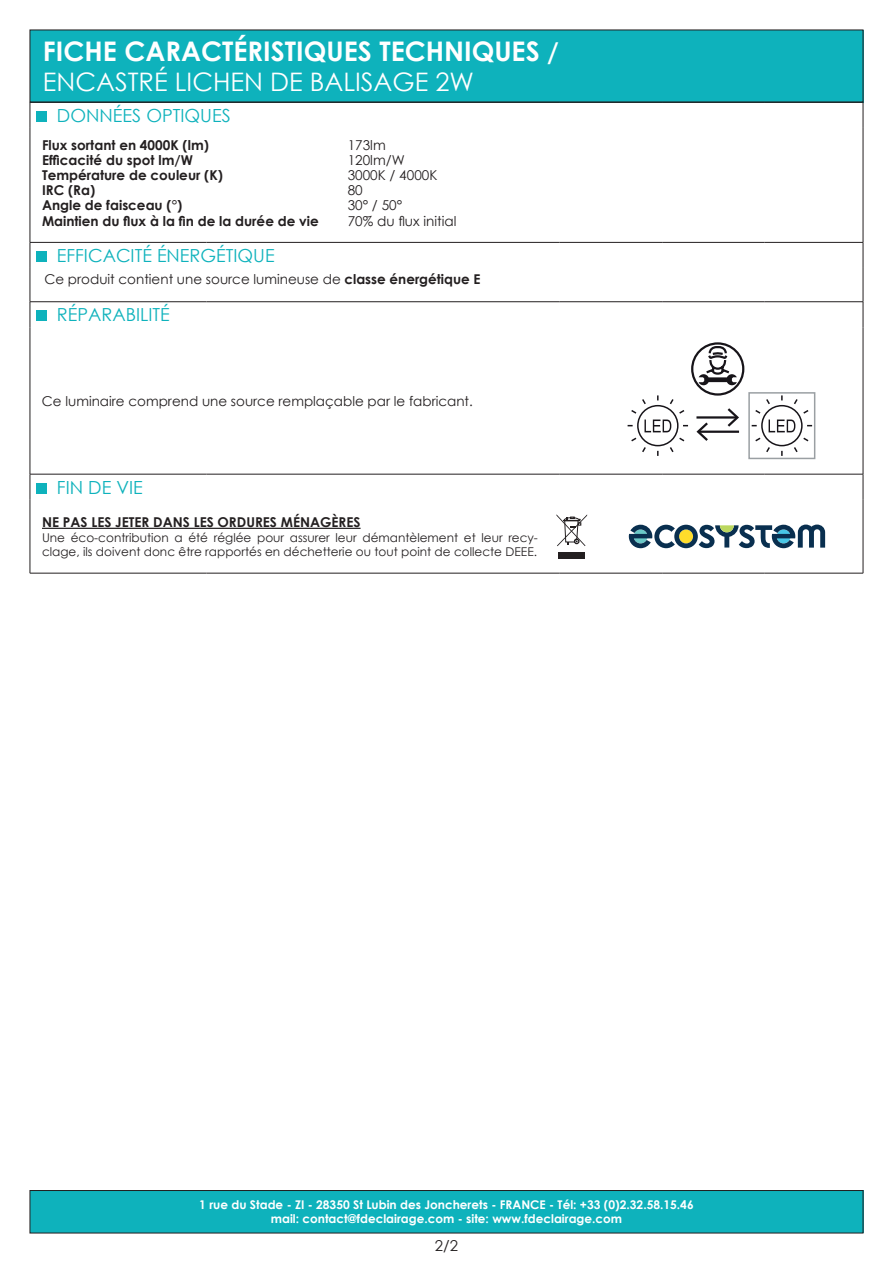
<style>
.page{position:relative;width:893px;height:1263px;background:#fff}
.page>*{position:absolute;margin:0;border:0;box-sizing:border-box;transform-origin:0 0}
.t1{font:700 27px "Century Gothic";color:#fff}
.t2{font:25.5px "Century Gothic";color:#fff}
.t3{font:18.15px "Century Gothic";color:#0eb2bc}
.t4{font:18px "Century Gothic";color:#0eb2bc}
.t5{font:15px "Century Gothic";color:#231f20}
.t6{font:700 13.5px "Century Gothic";color:#231f20}
.t7{font:13.5px "Century Gothic";color:#231f20}
.t8{font:12px/14.4px "Century Gothic";color:#231f20}
.t9{font:700 12px "Century Gothic";color:#fff}
.s1{font-size:25.5px}
.s2{font-weight:700}
</style>
<div class="page">
<div style="left:30px;top:30px;width:833px;height:72px;background:#0eb2bc"></div>
<hr style="left:30px;top:102px;width:177px;height:1px;background:#231f20">
<svg style="left:30px;top:103px;width:1px;height:25px"></svg>
<hr style="left:207px;top:102px;width:353px;height:1px;background:#231f20">
<hr style="left:560px;top:102px;width:102px;height:1px;background:#231f20">
<hr style="left:662px;top:102px;width:103px;height:1px;background:#231f20">
<hr style="left:765px;top:102px;width:98px;height:1px;background:#231f20">
<svg style="left:863px;top:102px;width:1px;height:26px"></svg>
<hr style="left:30px;top:128px;width:1px;height:114px;background:#231f20">
<hr style="left:863px;top:128px;width:1px;height:114px;background:#231f20">
<hr style="left:30px;top:242px;width:177px;height:1px;background:#231f20">
<svg style="left:30px;top:243px;width:1px;height:25px"></svg>
<hr style="left:207px;top:242px;width:353px;height:1px;background:#231f20">
<hr style="left:560px;top:242px;width:102px;height:1px;background:#231f20">
<hr style="left:662px;top:242px;width:103px;height:1px;background:#231f20">
<hr style="left:765px;top:242px;width:98px;height:1px;background:#231f20">
<svg style="left:863px;top:243px;width:1px;height:25px"></svg>
<hr style="left:30px;top:268px;width:1px;height:34px;background:#231f20">
<hr style="left:863px;top:268px;width:1px;height:34px;background:#231f20">
<svg style="left:30px;top:302px;width:1px;height:25px"></svg>
<svg style="left:863px;top:302px;width:1px;height:25px"></svg>
<hr style="left:30px;top:327px;width:1px;height:147px;background:#231f20">
<hr style="left:863px;top:327px;width:1px;height:147px;background:#231f20">
<svg style="left:30px;top:475px;width:1px;height:25px"></svg>
<svg style="left:863px;top:474px;width:1px;height:26px"></svg>
<hr style="left:30px;top:500px;width:1px;height:73px;background:#231f20">
<hr style="left:863px;top:500px;width:1px;height:73px;background:#231f20">
<hr style="left:30px;top:573px;width:177px;height:1px;background:#231f20">
<hr style="left:207px;top:573px;width:353px;height:1px;background:#231f20">
<hr style="left:560px;top:573px;width:102px;height:1px;background:#231f20">
<hr style="left:662px;top:573px;width:103px;height:1px;background:#231f20">
<hr style="left:765px;top:573px;width:98px;height:1px;background:#231f20">
<hr style="left:30px;top:301px;width:177px;height:1px;background:#231f20">
<hr style="left:207px;top:301px;width:353px;height:1px;background:#231f20">
<hr style="left:560px;top:301px;width:102px;height:1px;background:#231f20">
<hr style="left:662px;top:301px;width:103px;height:1px;background:#231f20">
<hr style="left:765px;top:301px;width:98px;height:1px;background:#231f20">
<hr style="left:30px;top:474px;width:177px;height:1px;background:#231f20">
<hr style="left:207px;top:474px;width:353px;height:1px;background:#231f20">
<hr style="left:560px;top:474px;width:102px;height:1px;background:#231f20">
<hr style="left:662px;top:474px;width:103px;height:1px;background:#231f20">
<hr style="left:765px;top:474px;width:98px;height:1px;background:#231f20">
<div style="left:36px;top:111px;width:11px;height:11px;background:#0eb2bc"></div>
<div style="left:36px;top:251px;width:11px;height:11px;background:#0eb2bc"></div>
<div style="left:36px;top:310px;width:11px;height:11px;background:#0eb2bc"></div>
<svg style="left:692px;top:343px;width:51px;height:51px"></svg>
<div style="left:691px;top:342px;width:53px;height:54px;border:2px solid #171419;border-radius:50%"></div>
<svg style="left:699px;top:345px;width:38px;height:40px"></svg>
<div style="left:748px;top:392px;width:67px;height:67px;border:2px solid #9a9fa3"></div>
<svg style="left:750px;top:394px;width:64px;height:63px"></svg>
<svg style="left:628px;top:395px;width:61px;height:61px"></svg>
<hr style="left:696px;top:416px;width:41px;height:3px;background:#171419">
<svg style="left:728px;top:408px;width:11px;height:19px"></svg>
<hr style="left:699px;top:431px;width:40px;height:2px;background:#171419">
<svg style="left:696px;top:422px;width:12px;height:19px"></svg>
<div style="left:36px;top:483px;width:11px;height:11px;background:#0eb2bc"></div>
<hr style="left:42px;top:528px;width:319px;height:1px;background:#231f20">
<svg style="left:556px;top:514px;width:31px;height:45px"></svg>
<div style="left:559px;top:552px;width:26px;height:7px;background:#231f20"></div>
<svg style="left:629px;top:524px;width:196px;height:24px"></svg>
<div style="left:30px;top:1190px;width:833px;height:43px;background:#0eb2bc"></div>
<div style="left:30px;top:1190px;width:833px;height:43px;border:1px solid #231f20"></div>
<p class="t1" style="left:43px;top:31px;width:518px">FICHE CARACTÉRISTIQUES TECHNIQUES <span class="s1">/</span></p>
<p class="t2" style="left:43px;top:64px;width:433px">ENCASTRÉ LICHEN DE BALISAGE 2W</p>
<p class="t3" style="left:57px;top:103px;width:175px">DONNÉES OPTIQUES</p>
<p class="t6" style="left:42px;top:135px;width:168px">Flux sortant en 4000K (lm)</p>
<p class="t6" style="left:42px;top:150px;width:152px">Efficacité du spot lm/W</p>
<p class="t6" style="left:42px;top:165px;width:182px">Température de couleur (K)</p>
<p class="t6" style="left:42px;top:180px;width:55px">IRC (Ra)</p>
<p class="t6" style="left:42px;top:195px;width:142px">Angle de faisceau (°)</p>
<p class="t6" style="left:42px;top:210px;width:278px">Maintien du flux à la fin de la durée de vie</p>
<p class="t7" style="left:348px;top:136px;width:39px">173lm</p>
<p class="t7" style="left:348px;top:151px;width:58px">120lm/W</p>
<p class="t7" style="left:348px;top:166px;width:91px">3000K / 4000K</p>
<p class="t7" style="left:348px;top:181px;width:17px">80</p>
<p class="t7" style="left:348px;top:196px;width:56px">30° / 50°</p>
<p class="t7" style="left:348px;top:211px;width:110px">70% du flux initial</p>
<p class="t4" style="left:57px;top:243px;width:219px">EFFICACITÉ ÉNERGÉTIQUE</p>
<p class="t7" style="left:44px;top:270px;width:438px">Ce produit contient une source lumineuse de <span class="s2">classe énergétique E</span></p>
<p class="t4" style="left:57px;top:302px;width:114px">RÉPARABILITÉ</p>
<p class="t7" style="left:42px;top:391px;width:432px">Ce luminaire comprend une source remplaçable par le fabricant.</p>
<p class="t3" style="left:57px;top:474px;width:87px">FIN DE VIE</p>
<p class="t6" style="left:42px;top:512px;width:320px">NE PAS LES JETER DANS LES ORDURES MÉNAGÈRES</p>
<p class="t8" style="left:42px;top:530px;width:497px">Une éco-contribution a été réglée pour assurer leur démantèlement et leur recy&shy;clage, ils doivent donc être rapportés en déchetterie ou tout point de collecte DEEE.</p>
<p class="t9" style="left:199px;top:1195px;width:496px">1 rue du Stade - ZI - 28350 St Lubin des Joncherets - FRANCE - Tél: +33 (0)2.32.58.15.46</p>
<p class="t9" style="left:271px;top:1210px;width:353px">mail: contact@fdeclairage.com - site: www.fdeclairage.com</p>
<p class="t5" style="left:435px;top:1235px;width:25px">2/2</p>
</div>
